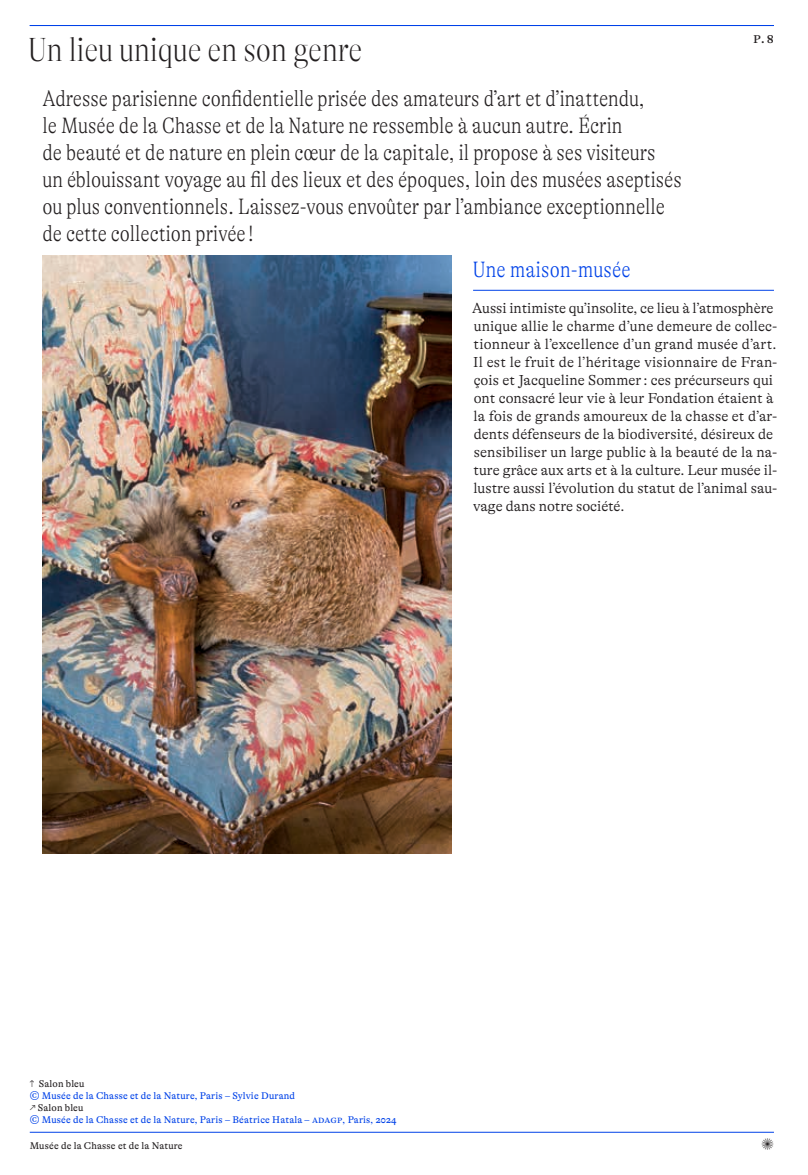
<style>
.page{position:relative;width:808px;height:1175px;background:#fff}
.page>*{position:absolute;margin:0;border:0;box-sizing:border-box;transform-origin:0 0}
.t1{font:100 condensed 33.9px "GT Alpina Fine";color:#231f20}
.t2{font:100 condensed 22.5px/27px "GT Alpina";color:#231f20}
.t3{font:100 condensed 22.5px "GT Alpina";color:#0042e8}
.t4{font:300 14.7px/18px "GT Alpina";color:#231f20}
.t5{font:14.7px "GT Alpina";color:#231f20}
.t6{font:9.9px "GT Alpina";letter-spacing:.015em;color:#0042e8}
.t7{font:9.9px "GT Alpina";letter-spacing:.015em;color:#231f20}
</style>
<div class="page">
<hr style="left:30px;top:1131px;width:744px;height:1px;background:#0042e8">
<hr style="left:30px;top:25px;width:744px;height:1px;background:#0042e8">
<hr style="left:473px;top:290px;width:301px;height:1px;background:#0042e8">
<img style="left:43px;top:256px;width:409px;height:597px">
<h1 class="t1" style="left:28px;top:30px;width:336px">Un lieu unique en son genre</h1>
<p class="t2" style="left:43px;top:85px;width:641px">Adresse parisienne confidentielle prisée des amateurs d’art et d’inattendu,<br>le Musée de la Chasse et de la Nature ne ressemble à aucun autre. Écrin<br>de beauté et de nature en plein cœur de la capitale, il propose à ses visiteurs<br>un éblouissant voyage au fil des lieux et des époques, loin des musées aseptisés ou plus conventionnels. Laissez-vous envoûter par l’ambiance exceptionnelle de cette collection privée !</p>
<p class="t5" style="left:753px;top:29px;width:22px">p. 8</p>
<h2 class="t3" style="left:473px;top:256px;width:159px">Une maison-musée</h2>
<p class="t4" style="left:472px;top:299px;width:307px">Aussi intimiste qu’insolite, ce lieu à l’atmosphère unique allie le charme d’une demeure de collec&shy;tionneur à l’excellence d’un grand musée d’art.<br>Il est le fruit de l’héritage visionnaire de Fran&shy;çois et Jacqueline Sommer : ces précurseurs qui ont consacré leur vie à leur Fondation étaient à la fois de grands amoureux de la chasse et d’ar&shy;dents défenseurs de la biodiversité, désireux de sensibiliser un large public à la beauté de la na&shy;ture grâce aux arts et à la culture. Leur musée il&shy;lustre aussi l’évolution du statut de l’animal sau&shy;vage dans notre société.</p>
<p class="t7" style="left:30px;top:1078px;width:56px">↑ Salon bleu</p>
<p class="t6" style="left:30px;top:1090px;width:267px">© Musée de la Chasse et de la Nature, Paris – Sylvie Durand</p>
<p class="t7" style="left:30px;top:1102px;width:55px">↗ Salon bleu</p>
<p class="t6" style="left:30px;top:1114px;width:368px">© Musée de la Chasse et de la Nature, Paris – Béatrice Hatala – adagp, Paris, 2024</p>
<p class="t7" style="left:30px;top:1140px;width:154px">Musée de la Chasse et de la Nature</p>
<p class="t5" style="left:761px;top:1136px;width:14px">✺</p>
</div>
